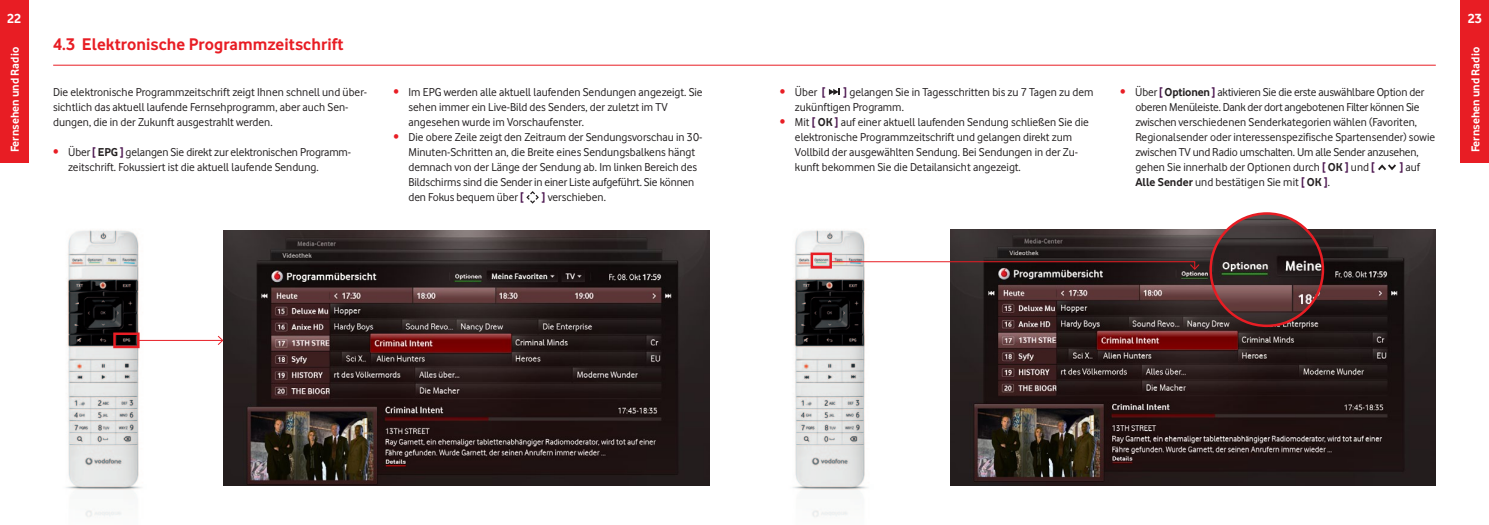
<style>
.page{position:relative;width:1489px;height:525px;background:#fff}
.page>*{position:absolute;margin:0;border:0;box-sizing:border-box;transform-origin:0 0}
.t1{font:700 17.5px "Vodafone Rg CE";letter-spacing:.005em;color:#e81d24}
.t2{font:700 13.75px "Vodafone Rg CE";color:#fff}
.t3{font:11.88px/15px "Vodafone Rg CE";color:#231f20}
.t4{font:700 11.88px "Vodafone Rg CE";color:#fff}
.s1{color:#e81d24}
.s2{font-weight:700;color:#4b154f}
.s3{font-weight:700}
</style>
<div class="page">
<img style="left:66px;top:230px;width:80px;height:287px">
<img style="left:793px;top:230px;width:75px;height:287px">
<div style="left:0;top:37px;width:28px;height:126px;background:#e81d24"></div>
<div style="left:1460px;top:37px;width:28px;height:126px;background:#e81d24"></div>
<div style="left:0;top:0;width:28px;height:36px;background:#e81d24"></div>
<div style="left:1460px;top:0;width:28px;height:36px;background:#e81d24"></div>
<hr style="left:53px;top:65px;width:1382px;height:1px;background:#e81d24">
<svg style="left:828px;top:89px;width:12px;height:6px"></svg>
<svg style="left:526px;top:191px;width:13px;height:13px"></svg>
<img style="left:223px;top:230px;width:486px;height:255px">
<img style="left:950px;top:230px;width:485px;height:255px">
<div style="left:113px;top:332px;width:27px;height:16px;border:2px solid #e81d24"></div>
<div style="left:810px;top:252px;width:21px;height:16px;border:2px solid #e81d24"></div>
<hr style="left:138px;top:340px;width:85px;height:1px;background:#e81d24">
<svg style="left:217px;top:335px;width:7px;height:11px"></svg>
<svg style="left:1378px;top:164px;width:18px;height:7px"></svg>
<img style="left:1210px;top:213px;width:112px;height:112px;border-radius:56px">
<div style="left:1209px;top:212px;width:114px;height:115px;border:2px solid #e81d24;border-radius:50%"></div>
<svg style="left:830px;top:261px;width:370px;height:9px"></svg>
<p class="t2" style="left:7px;top:10px;width:16px">22</p>
<p class="t2" style="left:1467px;top:10px;width:16px">23</p>
<h1 class="t1" style="left:53px;top:34px;width:292px">4.3 Elektronische Programmzeitschrift</h1>
<p class="t3" style="left:53px;top:84px;width:315px">Die elektronische Programmzeitschrift zeigt Ihnen schnell und über&shy;sichtlich das aktuell laufende Fernsehprogramm, aber auch Sen&shy;dungen, die in der Zukunft ausgestrahlt werden.</p>
<p class="t3" style="left:68px;top:144px;width:284px;text-indent:-15px"><span class="s1">•</span> Über <span class="s2">[</span> <span class="s3">EPG</span> <span class="s2">]</span> gelangen Sie direkt zur elektronischen Programm&shy;zeitschrift. Fokussiert ist die aktuell laufende Sendung.</p>
<p class="t4" style="left:8px;top:152px;width:106px;rotate:-90deg">Fernsehen und Radio</p>
<p class="t4" style="left:1468px;top:152px;width:106px;rotate:-90deg">Fernsehen und Radio</p>
<p class="t3" style="left:1135px;top:84px;width:301px;text-indent:-15px"><span class="s1">•</span> Über <span class="s2">[</span> <span class="s3">Optionen</span> <span class="s2">]</span> aktivieren Sie die erste auswählbare Option der oberen Menüleiste. Dank der dort angebotenen Filter können Sie zwischen verschiedenen Senderkategorien wählen (Favoriten, Regionalsender oder interessenspezifische Spartensender) sowie zwischen TV und Radio umschalten. Um alle Sender anzusehen, gehen Sie innerhalb der Optionen durch <span class="s2">[</span> <span class="s3">OK</span> <span class="s2">]</span> und <span class="s2">[</span></p>
<p class="t3" style="left:780px;top:84px;width:47px"><span class="s1">•</span> Über <span class="s2">[</span></p>
<p class="t3" style="left:795px;top:84px;width:300px;text-indent:49px"><span class="s2">]</span> gelangen Sie in Tagesschritten bis zu 7 Tagen zu dem zukünftigen Programm.</p>
<p class="t3" style="left:795px;top:114px;width:295px;text-indent:-15px"><span class="s1">•</span> Mit <span class="s2">[</span> <span class="s3">OK</span> <span class="s2">]</span> auf einer aktuell laufenden Sendung schließen Sie die elektronische Programmzeitschrift und gelangen direkt zum Vollbild der ausgewählten Sendung. Bei Sendungen in der Zu&shy;kunft bekommen Sie die Detailansicht angezeigt.</p>
<p class="t3" style="left:408px;top:84px;width:296px;text-indent:-15px"><span class="s1">•</span> Im EPG werden alle aktuell laufenden Sendungen angezeigt. Sie sehen immer ein Live-Bild des Senders, der zuletzt im TV angesehen wurde im Vorschaufenster.</p>
<p class="t3" style="left:408px;top:129px;width:295px;text-indent:-15px"><span class="s1">•</span> Die obere Zeile zeigt den Zeitraum der Sendungsvorschau in 30- Minuten-Schritten an, die Breite eines Sendungsbalkens hängt demnach von der Länge der Sendung ab. Im linken Bereich des Bildschirms sind die Sender in einer Liste aufgeführt. Sie können den Fokus bequem über <span class="s2">[</span></p>
<p class="t3" style="left:1399px;top:159px;width:22px"><span class="s2">]</span> auf</p>
<p class="t3" style="left:1135px;top:174px;width:196px"><span class="s3">Alle Sender</span> und bestätigen Sie mit <span class="s2">[</span> <span class="s3">OK</span> <span class="s2">]</span>.</p>
<p class="t3" style="left:542px;top:189px;width:66px"><span class="s2">]</span> verschieben.</p>
</div>
